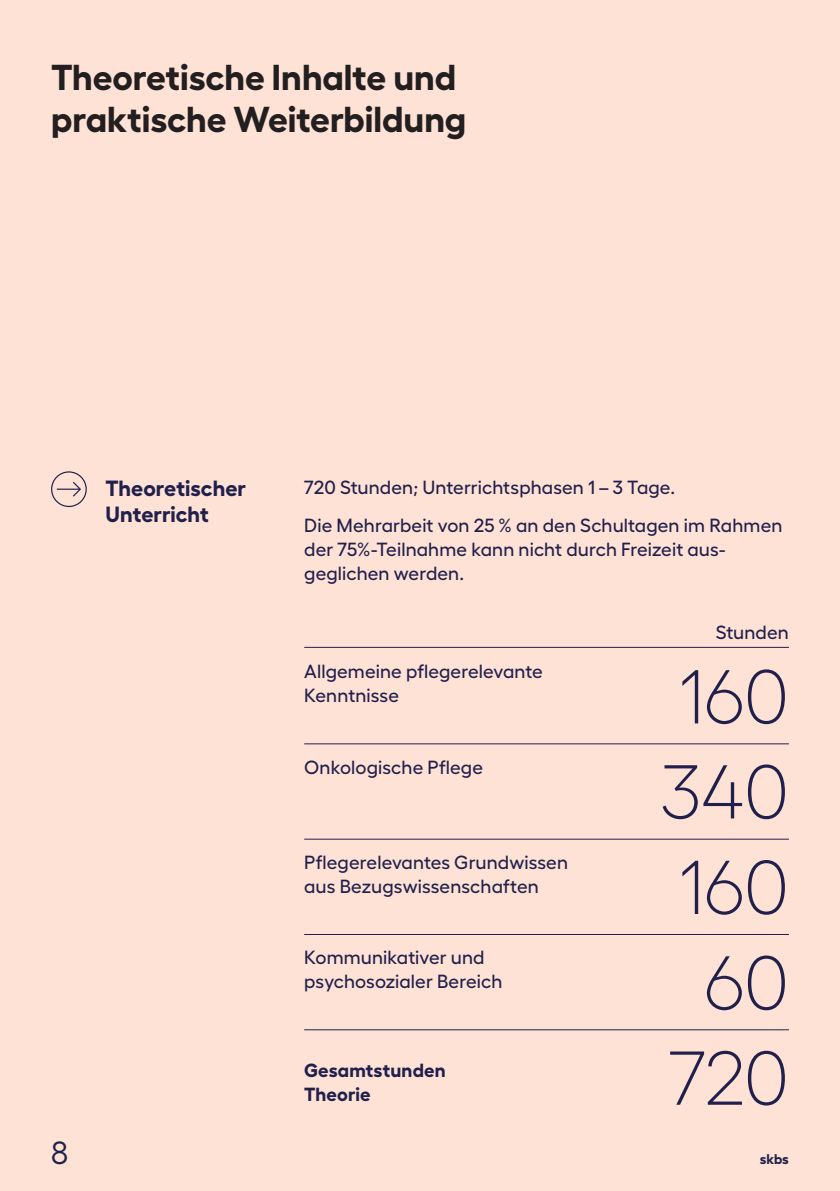
<style>
.page{position:relative;width:840px;height:1191px;background:#fff}
.page>*{position:absolute;margin:0;border:0;box-sizing:border-box;transform-origin:0 0}
.t1{font:300 76px/95.2px "Hellix";letter-spacing:-.005em;color:#21204c;text-align:center}
.t2{font:700 36px/42px "Hellix";letter-spacing:-.005em;color:#231f20}
.t3{font:32px "Hellix";color:#21204c}
.t4{font:700 22px/26px "Hellix";color:#21204c}
.t5{font:500 19px/24px "Hellix";letter-spacing:.005em;color:#21204c}
.t6{font:700 19px/24px "Hellix";letter-spacing:.005em;color:#21204c}
.t7{font:700 14px "Hellix";color:#21204c}
</style>
<div class="page">
<div style="left:0;top:0;width:839px;height:1190px;background:#fee2d5"></div>
<svg style="left:51px;top:471px;width:36px;height:36px"></svg>
<hr style="left:304px;top:743px;width:484px;height:1px;background:#21204c">
<hr style="left:304px;top:838px;width:484px;height:1px;background:#21204c">
<hr style="left:304px;top:933px;width:484px;height:1px;background:#21204c">
<hr style="left:304px;top:1029px;width:484px;height:1px;background:#21204c">
<hr style="left:304px;top:647px;width:484px;height:1px;background:#21204c">
<h2 class="t2" style="left:51px;top:52px;width:416px">Theoretische Inhalte und praktische Weiterbildung</h2>
<p class="t4" style="left:105px;top:472px;width:142px">Theoretischer<br>Unterricht</p>
<h3 class="t3" style="left:51px;top:1127px;width:19px">8</h3>
<p class="t5" style="left:304px;top:466px;width:479px;line-height:38.2px">720 Stunden; Unterrichtsphasen 1 – 3 Tage.<br>Die Mehrarbeit von 25 % an den Schultagen im Rahmen</p>
<p class="t5" style="left:304px;top:535px;width:422px">der 75%-Teilnahme kann nicht durch Freizeit aus&shy;geglichen werden.</p>
<p class="t5" style="left:304px;top:657px;width:240px">Allgemeine pflegerelevante<br>Kenntnisse</p>
<p class="t5" style="left:304px;top:753px;width:180px">Onkologische Pflege</p>
<p class="t5" style="left:304px;top:848px;width:265px">Pflegerelevantes Grundwissen aus Bezugswissenschaften</p>
<p class="t5" style="left:304px;top:943px;width:199px">Kommunikativer und psychosozialer Bereich</p>
<p class="t6" style="left:304px;top:1055px;width:143px">Gesamtstunden<br>Theorie</p>
<p class="t5" style="left:715px;top:618px;width:75px">Stunden</p>
<h1 class="t1" style="left:660px;top:642px;width:129px">160<br>340<br>160<br>60<br>720</h1>
<p class="t7" style="left:759px;top:1147px;width:31px">skbs</p>
</div>
